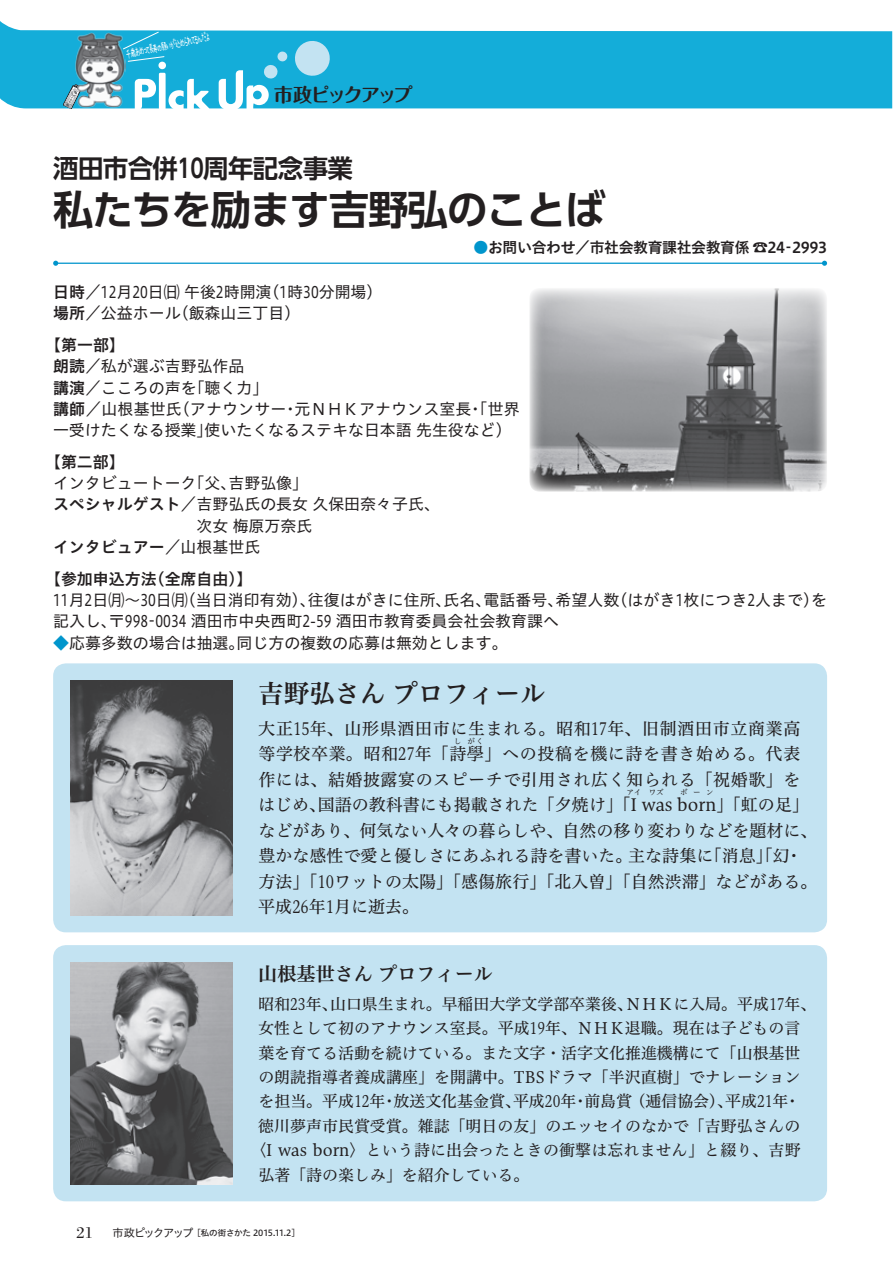
<style>
.page{position:relative;width:893px;height:1263px;background:#fff}
.page>*{position:absolute;margin:0;border:0;box-sizing:border-box;transform-origin:0 0}
.t1{font:700 40.35px "UD Shin Go Pro De";letter-spacing:-.025em;color:#231f20}
.t2{font:700 25.5px "UD Shin Go Pro De";letter-spacing:-.025em;color:#231f20}
.t3{font:25.5px "Hiragino UD Serif Std W6";color:#231f20}
.t4{font:19.2px "Hiragino UD Serif Std W6";color:#231f20}
.t5{font:700 19.2px "Maru Fo Pro";letter-spacing:-.135em;color:#231f20}
.t6{font:16.95px/25.5px "Hiragino UD Serif Std N W4";color:#231f20}
.t7{font:16.95px/25.5px "Hiragino UD Serif Std N W4";letter-spacing:.035em;color:#231f20}
.t8{font:16.95px/25.5px "Hiragino UD Serif Std N W4";letter-spacing:.03em;color:#231f20}
.t9{font:16.5px "Bodoni";color:#231f20}
.t10{font:15.9px "Hiragino UD Serif Std N W4";color:#231f20}
.t11{font:15.9px/21.3px "Hiragino UD Sans Std N W4";color:#231f20}
.t12{font:15.9px/21.3px "Hiragino UD Sans Std N W4";color:#231f20;scale:.8 1}
.t13{font:15.9px/32px "Hiragino UD Sans Std N W6";color:#231f20}
.t14{font:14.85px "Hiragino UD Sans Std N W6";letter-spacing:-.025em;color:#231f20}
.t15{font:11.7px "KAWAIITEGAKIMOJI";color:#fff;scale:.48 1}
.t16{font:11.1px "Hiragino UD Sans Std N W4";letter-spacing:-.125em;color:#231f20}
.t17{font:8.55px "Hiragino UD Sans Std N W5";letter-spacing:-.025em;color:#231f20}
.t18{font:7.5px "Hiragino UD Serif Std N W4";color:#231f20}
.s1{font-family:"Hiragino UD Sans Std N W6"}
.s2{color:#0095cc}
.s3{font-family:"Hiragino UD Sans Std N W4"}
</style>
<div class="page">
<svg style="left:0;top:21px;width:892px;height:87px;background:#34b8de"></svg>
<svg style="left:135px;top:79px;width:21px;height:30px"></svg>
<div style="left:159px;top:73px;width:7px;height:37px;background:#fff;border-radius:2px"></div>
<svg style="left:169px;top:79px;width:42px;height:30px"></svg>
<svg style="left:219px;top:39px;width:113px;height:70px;background:#49bee1"></svg>
<div style="left:158px;top:62px;width:8px;height:7px;background:#fff;border-radius:50%"></div>
<svg style="left:63px;top:85px;width:18px;height:24px"></svg>
<img style="left:75px;top:31px;width:51px;height:76px">
<svg style="left:122px;top:31px;width:37px;height:19px"></svg>
<svg style="left:127px;top:56px;width:38px;height:6px"></svg>
<hr style="left:56px;top:263px;width:768px;height:1px;background:#0095cc">
<svg style="left:53px;top:261px;width:5px;height:5px"></svg>
<svg style="left:822px;top:261px;width:5px;height:5px"></svg>
<div style="left:53px;top:663px;width:774px;height:269px;background:#c3e3f2;border-radius:13px"></div>
<div style="left:53px;top:945px;width:774px;height:256px;background:#c3e3f2;border-radius:13px"></div>
<img style="left:71px;top:680px;width:162px;height:235px">
<img style="left:71px;top:962px;width:162px;height:222px">
<img style="left:529px;top:288px;width:298px;height:204px">
<p class="t15" style="left:125px;top:48px;width:180px;rotate:-12deg">千歳あめって長寿の願いが込められてるんだよ</p>
<p class="t5" style="left:274px;top:79px;width:140px">市政ピックアップ</p>
<h2 class="t2" style="left:53px;top:147px;width:301px">酒田市合併10周年記念事業</h2>
<h1 class="t1" style="left:53px;top:177px;width:554px">私たちを励ます吉野弘のことば</h1>
<p class="t11" style="left:173px;top:280px;width:129px;text-indent:-120px"><span class="s1">日時</span>／12月20日㈰午後2時開演<br>（飯森山三丁目(</p>
<p class="t11" style="left:264px;top:280px;width:120px">（時1 30分開場(</p>
<p class="t11" style="left:53px;top:302px;width:129px"><span class="s1">場所</span>／公益ホール</p>
<p class="t13" style="left:45px;top:328px;width:81px">【第一部【</p>
<p class="t11" style="left:189px;top:355px;width:81px;text-indent:-136px"><span class="s1">朗読</span>／私が選ぶ吉野弘作品<br>「聴く力「</p>
<p class="t11" style="left:53px;top:376px;width:145px"><span class="s1">講演</span>／こころの声を</p>
<p class="t14" style="left:474px;top:236px;width:313px"><span class="s2">●</span>お問い合わせ／市社会教育課社会教育係 ☎24</p>
<p class="t14" style="left:792px;top:236px;width:37px">2993</p>
<p class="t14" style="left:781px;top:236px;width:16px">‐</p>
<p class="t11" style="left:174px;top:397px;width:114px">（アナウンサー</p>
<p class="t11" style="left:53px;top:397px;width:130px"><span class="s1">講師</span>／山根基世氏</p>
<p class="t11" style="left:468px;top:397px;width:54px">・「世界</p>
<p class="t11" style="left:295px;top:397px;width:178px">元ＮＨＫアナウンス室長</p>
<p class="t11" style="left:282px;top:397px;width:17px">・</p>
<p class="t11" style="left:205px;top:418px;width:309px">使いたくなるステキな日本語先生役など(</p>
<p class="t11" style="left:53px;top:418px;width:161px">一受けたくなる授業」</p>
<p class="t13" style="left:45px;top:445px;width:81px">【第二部【</p>
<p class="t11" style="left:53px;top:472px;width:145px">インタビュートーク</p>
<p class="t11" style="left:53px;top:493px;width:388px"><span class="s1">スペシャルゲスト</span>／吉野弘氏の長女久保田奈々子氏、</p>
<p class="t11" style="left:197px;top:514px;width:117px">次女梅原万奈氏</p>
<p class="t13" style="left:149px;top:530px;width:113px;text-indent:-96px">インタビュアー<span class="s3">／山根基世氏</span>（全席自由【(</p>
<p class="t11" style="left:189px;top:472px;width:49px">「父、</p>
<p class="t11" style="left:228px;top:472px;width:81px">吉野弘像「</p>
<p class="t13" style="left:45px;top:562px;width:113px">【参加申込方法</p>
<p class="t11" style="left:308px;top:589px;width:145px">往復はがきに住所、</p>
<p class="t11" style="left:611px;top:589px;width:217px">（はがき1枚につき2人までを）</p>
<p class="t12" style="left:156px;top:589px;width:506px;text-indent:-102px">11月2日㈪～30日㈪<br>0034 酒田市中央西町2-59 酒田市教育委員会社会教育課へ</p>
<p class="t11" style="left:180px;top:589px;width:137px">（当日消印有効）、</p>
<p class="t11" style="left:444px;top:589px;width:49px">氏名、</p>
<p class="t11" style="left:556px;top:589px;width:65px">希望人数</p>
<p class="t11" style="left:484px;top:589px;width:81px">電話番号、</p>
<p class="t11" style="left:53px;top:610px;width:97px">記入し、〒998</p>
<p class="t11" style="left:144px;top:610px;width:17px">‐</p>
<p class="t11" style="left:53px;top:631px;width:193px"><span class="s2">◆</span>応募多数の場合は抽選。</p>
<p class="t11" style="left:237px;top:631px;width:273px">同じ方の複数の応募は無効とします。</p>
<h2 class="t3" style="left:258px;top:674px;width:289px">吉野弘さんプロフィール</h2>
<p class="t7" style="left:258px;top:715px;width:544px">大正15年、山形県酒田市に生まれる。昭和17年、旧制酒田市立商業高等学校卒業。昭和27年「詩學」への投稿を機に詩を書き始める。代表</p>
<p class="t18" style="left:454px;top:736px;width:9px">し</p>
<p class="t18" style="left:467px;top:736px;width:17px">がく</p>
<p class="t8" style="left:318px;top:766px;width:493px;text-indent:-59px">作には、結婚披露宴のスピーチで引用され広く知られる「祝婚歌」を国語の教科書にも掲載された「夕焼け」「I was born」「虹の足「</p>
<p class="t18" style="left:680px;top:787px;width:9px">ボ</p>
<p class="t6" style="left:786px;top:817px;width:33px;text-indent:-527px">などがあり、何気ない人々の暮らしや、自然の移り変わりなどを題材に、・</p>
<p class="t18" style="left:626px;top:787px;width:16px">アイ</p>
<p class="t18" style="left:649px;top:787px;width:16px">ワズ</p>
<p class="t18" style="left:706px;top:787px;width:9px">ン</p>
<p class="t18" style="left:693px;top:787px;width:9px">ー</p>
<p class="t6" style="left:258px;top:791px;width:70px">はじめ、</p>
<p class="t6" style="left:258px;top:842px;width:561px">豊かな感性で愛と優しさにあふれる詩を書いた。<br>方法」「10ワットの太陽」「感傷旅行」「北入曽」「自然渋滞」などがある。平成26年1月に逝去。</p>
<p class="t6" style="left:705px;top:842px;width:87px">「消息」「幻</p>
<p class="t6" style="left:628px;top:842px;width:87px">主な詩集に</p>
<p class="t4" style="left:258px;top:959px;width:236px">山根基世さんプロフィール</p>
<p class="t9" style="left:77px;top:1224px;width:18px">21</p>
<p class="t10" style="left:625px;top:991px;width:192px">ＮＨＫに入局。平成17年、</p>
<p class="t10" style="left:258px;top:991px;width:81px">昭和23年、</p>
<p class="t10" style="left:258px;top:1016px;width:544px">女性として初のアナウンス室長。平成19年、ＮＨＫ退職。現在は子どもの言</p>
<p class="t10" style="left:258px;top:1040px;width:544px">葉を育てる活動を続けている。また文字・活字文化推進機構にて「山根基世</p>
<p class="t10" style="left:258px;top:1065px;width:544px">の朗読指導者養成講座」を開講中。TBSドラマ「半沢直樹」でナレーション</p>
<p class="t10" style="left:784px;top:1089px;width:17px">・</p>
<p class="t10" style="left:330px;top:991px;width:304px">山口県生まれ。早稲田大学文学部卒業後、</p>
<p class="t10" style="left:629px;top:1089px;width:105px">（逓信協会）、</p>
<p class="t10" style="left:258px;top:1089px;width:128px">を担当。平成12年</p>
<p class="t10" style="left:258px;top:1114px;width:544px">徳川夢声市民賞受賞。雑誌「明日の友」のエッセイのなかで「吉野弘さんの</p>
<p class="t10" style="left:250px;top:1138px;width:552px">〈I was born〉という詩に出会ったときの衝撃は忘れません」と綴り、吉野</p>
<p class="t10" style="left:258px;top:1163px;width:273px">弘著「詩の楽しみ」を紹介している。</p>
<p class="t10" style="left:513px;top:1089px;width:65px">平成20年</p>
<p class="t10" style="left:725px;top:1089px;width:65px">平成21年</p>
<p class="t10" style="left:393px;top:1089px;width:129px">放送文化基金賞、</p>
<p class="t10" style="left:584px;top:1089px;width:49px">前島賞</p>
<p class="t10" style="left:381px;top:1089px;width:17px">・</p>
<p class="t10" style="left:572px;top:1089px;width:17px">・</p>
<p class="t16" style="left:113px;top:1224px;width:82px">市政ピックアップ</p>
<p class="t17" style="left:192px;top:1226px;width:109px">［私の街さかた 2015.11.2[</p>
</div>
